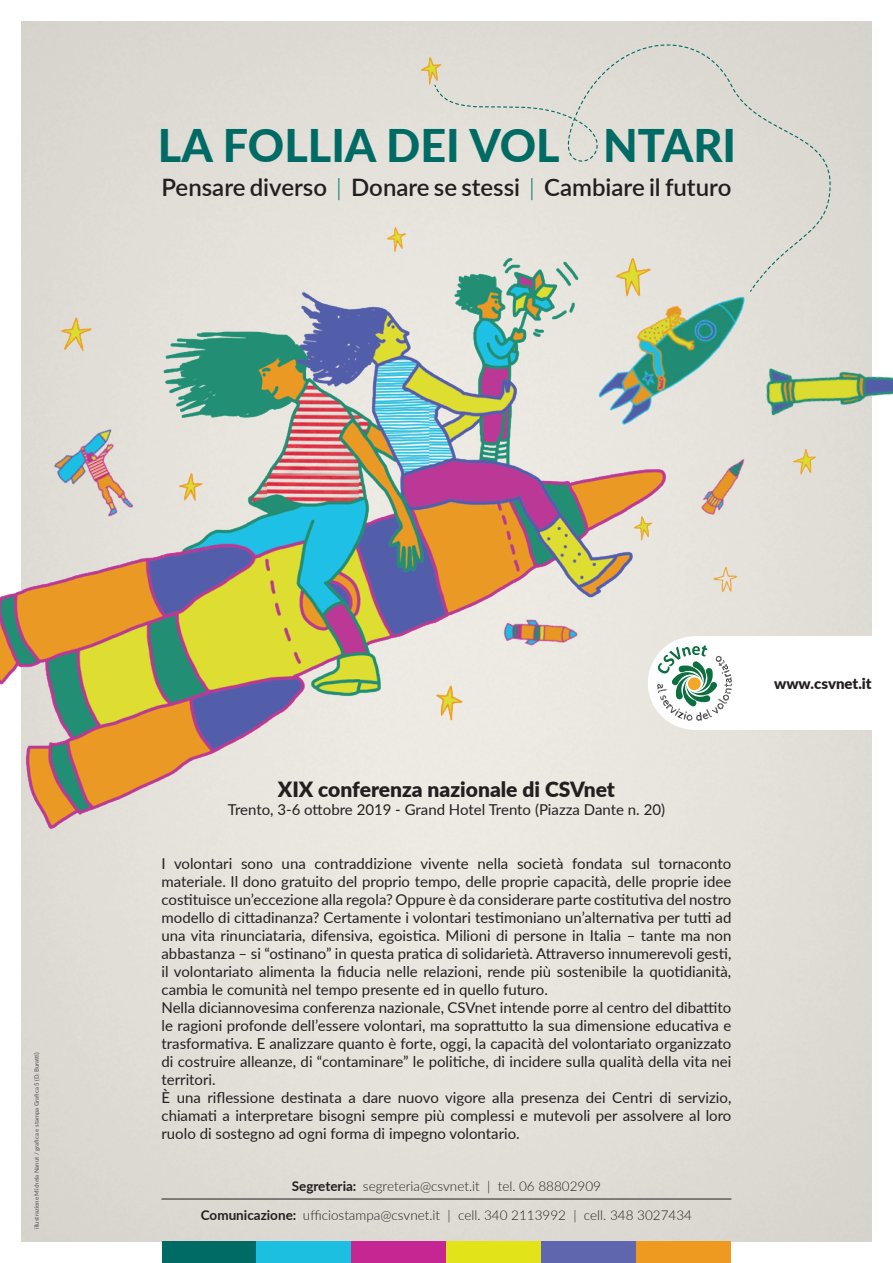
<style>
.page{position:relative;width:893px;height:1263px;background:#fff}
.page>*{position:absolute;margin:0;border:0;box-sizing:border-box;transform-origin:0 0}
.t1{font:800 45px "Lato";color:#006b64}
.t2{font:600 24px "Lato";color:#231f20}
.t3{font:900 21px "Lato";color:#231f20}
.t4{font:15px/18px "Lato";color:#231f20}
.t5{font:900 15px "Lato";color:#231f20}
.t6{font:300 13.5px "Lato";color:#231f20}
.t7{font:600 6px "Lato";color:#636366}
.s1{font-weight:300;color:#006b64}
.s2{font-weight:700}
</style>
<div class="page">
<div style="left:19px;top:20px;width:853px;height:1223px;background:#e0ded6"></div>
<img style="left:700px;top:298px;width:36px;height:69px">
<img style="left:713px;top:449px;width:103px;height:143px">
<img style="left:736px;top:296px;width:157px;height:120px">
<img style="left:701px;top:449px;width:67px;height:81px">
<img style="left:0;top:249px;width:700px;height:603px">
<img style="left:375px;top:227px;width:49px;height:39px">
<img style="left:429px;top:669px;width:35px;height:71px">
<svg style="left:433px;top:83px;width:398px;height:210px"></svg>
<img style="left:421px;top:57px;width:40px;height:43px">
<div style="left:161px;top:1242px;width:95px;height:21px;background:#006b64"></div>
<div style="left:256px;top:1242px;width:95px;height:21px;background:#1cbfdf"></div>
<div style="left:351px;top:1242px;width:95px;height:21px;background:#c52691"></div>
<div style="left:446px;top:1242px;width:95px;height:21px;background:#e2e318"></div>
<div style="left:541px;top:1242px;width:95px;height:21px;background:#6066ae"></div>
<div style="left:636px;top:1242px;width:95px;height:21px;background:#ee9a20"></div>
<hr style="left:161px;top:1199px;width:570px;height:1px;background:#231f20">
<div style="left:695px;top:636px;width:198px;height:94px;background:#fff"></div>
<div style="left:648px;top:636px;width:93px;height:94px;background:#fff;border-radius:50%"></div>
<svg style="left:657px;top:645px;width:75px;height:76px"></svg>
<h1 class="t1" style="left:158px;top:112px;width:580px">LA FOLLIA DEI VOL NTARI</h1>
<h2 class="t2" style="left:162px;top:169px;width:571px">Pensare diverso <span class="s1">|</span> Donare se stessi <span class="s1">|</span> Cambiare il futuro</h2>
<p class="t7" style="left:32px;top:1229px;width:178px;rotate:-90deg">illustrazione Michela Nanut / grafica e stampa Grafica 5 (D. Buratti)</p>
<h3 class="t3" style="left:278px;top:774px;width:339px">XIX conferenza nazionale di CSVnet</h3>
<p class="t4" style="left:228px;top:800px;width:439px">Trento, 3-6 ottobre 2019 - Grand Hotel Trento (Piazza Dante n. 20)</p>
<p class="t4" style="left:161px;top:854px;width:571px">I volontari sono una contraddizione vivente nella società fondata sul tornaconto materiale. Il dono gratuito del proprio tempo, delle proprie capacità, delle proprie idee costituisce un’eccezione alla regola? Oppure è da considerare parte costitutiva del nostro modello di cittadinanza? Certamente i volontari testimoniano un’alternativa per tutti ad una vita rinunciataria, difensiva, egoistica. Milioni di persone in Italia – tante ma non abbastanza – si “ostinano” in questa pratica di solidarietà. Attraverso innumerevoli gesti, il volontariato alimenta la fiducia nelle relazioni, rende più sostenibile la quotidianità, cambia le comunità nel tempo presente ed in quello futuro.<br>Nella diciannovesima conferenza nazionale, CSVnet intende porre al centro del dibattito le ragioni profonde dell’essere volontari, ma soprattutto la sua dimensione educativa e trasformativa. E analizzare quanto è forte, oggi, la capacità del volontariato organizzato di costruire alleanze, di “contaminare” le politiche, di incidere sulla qualità della vita nei territori.<br>È una riflessione destinata a dare nuovo vigore alla presenza dei Centri di servizio, chiamati a interpretare bisogni sempre più complessi e mutevoli per assolvere al loro ruolo di sostegno ad ogni forma di impegno volontario.</p>
<p class="t6" style="left:292px;top:1176px;width:311px"><span class="s2">Segreteria:</span> segreteria@csvnet.it | tel. 06 88802909</p>
<p class="t6" style="left:201px;top:1206px;width:493px"><span class="s2">Comunicazione:</span> ufficiostampa@csvnet.it | cell. 340 2113992 | cell. 348 3027434</p>
<p class="t5" style="left:774px;top:672px;width:99px">www.csvnet.it</p>
</div>
